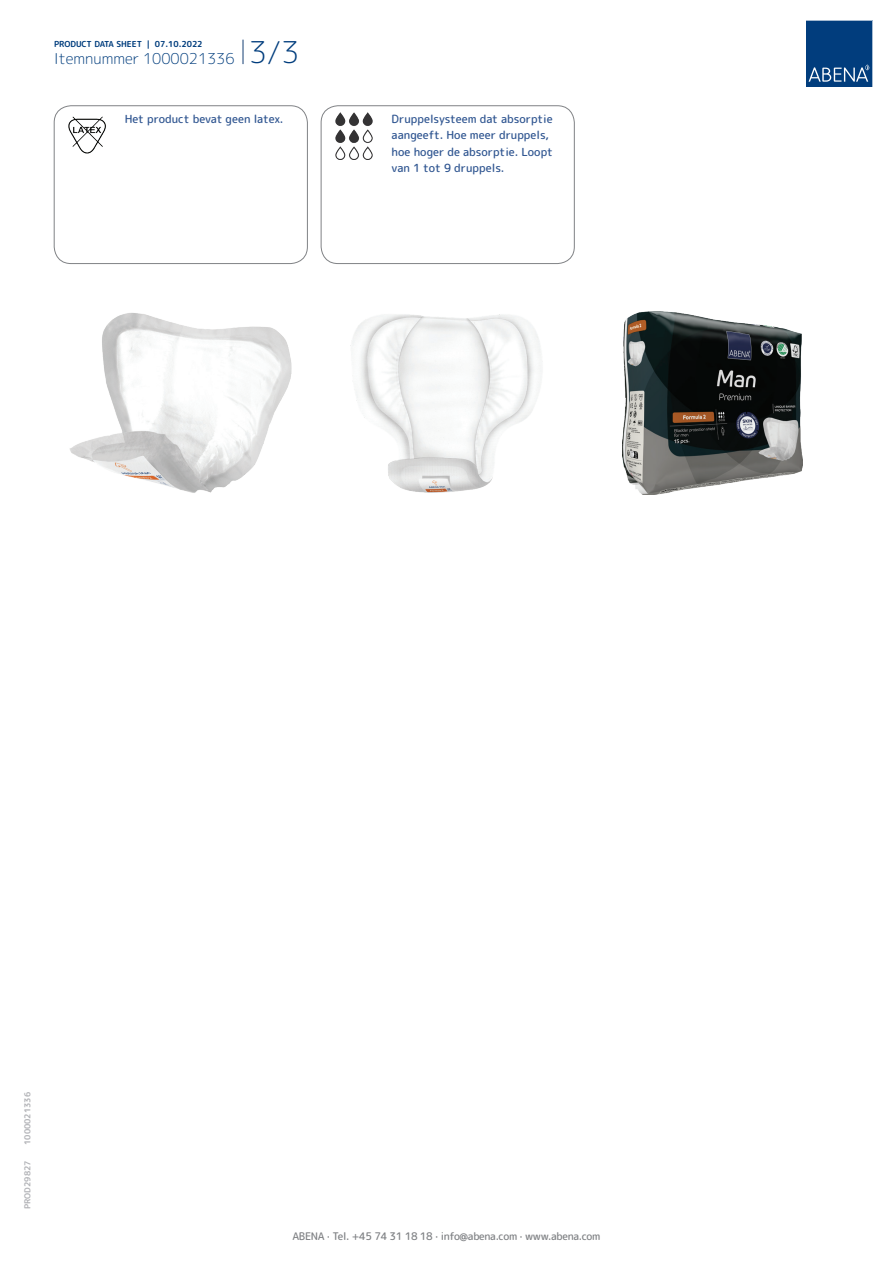
<style>
.page{position:relative;width:893px;height:1263px;background:#fff}
.page>*{position:absolute;margin:0;border:0;box-sizing:border-box;transform-origin:0 0}
.t1{font:300 15px "Rounded Mplus 1 c";color:#013d7d}
.t2{font:500 11.25px/16.5px "Rounded Mplus 1 c";color:#305691}
.t3{font:500 10.5px "Rounded Mplus 1 c";letter-spacing:-.03em;color:#808285}
.t4{font:700 8.25px "Rounded Mplus 1 c";color:#013d7d}
.t5{font:700 8.25px "Rounded Mplus 1 c";color:#b2b3b7}
.s1{font-size:30px}
</style>
<div class="page">
<svg style="left:243px;top:40px;width:1px;height:24px"></svg>
<svg style="left:806px;top:20px;width:67px;height:67px;background:#144b86"></svg>
<img style="left:68px;top:116px;width:38px;height:38px">
<div style="left:54px;top:106px;width:254px;height:158px;border:1px solid #808285;border-radius:17px"></div>
<img style="left:335px;top:112px;width:38px;height:47px">
<div style="left:321px;top:106px;width:253px;height:158px;border:1px solid #808285;border-radius:17px"></div>
<img style="left:69px;top:313px;width:223px;height:180px">
<img style="left:350px;top:314px;width:192px;height:179px">
<img style="left:622px;top:312px;width:181px;height:182px">
<p class="t4" style="left:54px;top:38px;width:150px">PRODUCT DATA SHEET | 07.10.2022</p>
<h1 class="t1" style="left:54px;top:48px;width:247px">Itemnummer 1000021336 <span class="s1">3/3</span></h1>
<p class="t2" style="left:125px;top:110px;width:160px">Het product bevat geen latex.</p>
<p class="t2" style="left:392px;top:110px;width:163px">Druppelsysteem dat absorptie aangeeft. Hoe meer druppels, hoe hoger de absorptie. Loopt van 1 tot 9 druppels.</p>
<p class="t5" style="left:22px;top:1145px;width:54px;rotate:-90deg">1000021336</p>
<p class="t5" style="left:22px;top:1209px;width:50px;rotate:-90deg">PROD29827</p>
<p class="t3" style="left:292px;top:1229px;width:309px">ABENA · Tel. +45 74 31 18 18 · info@abena.com · www.abena.com</p>
</div>
